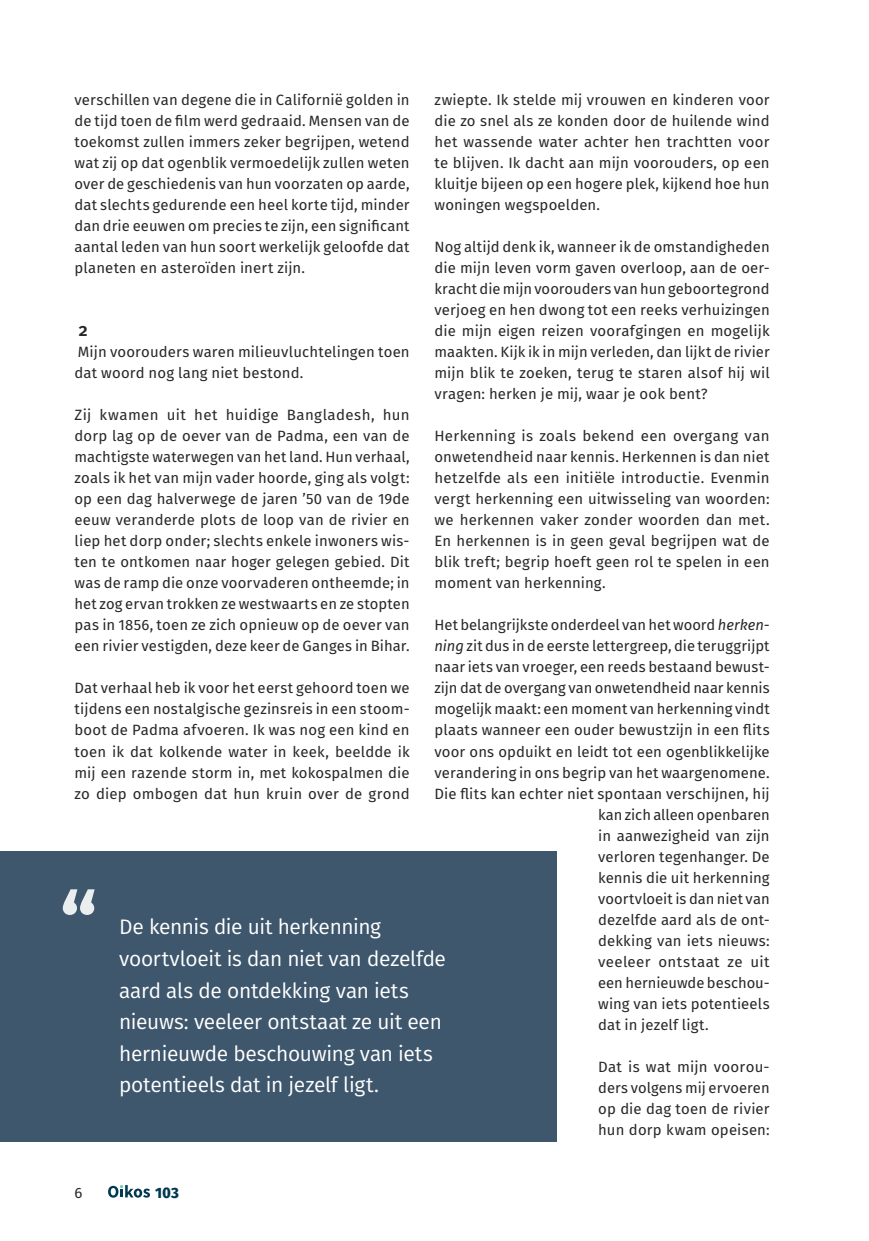
<style>
.page{position:relative;width:869px;height:1241px;background:#fff}
.page>*{position:absolute;margin:0;border:0;box-sizing:border-box;transform-origin:0 0}
.t1{font:700 84px "Fira Sans";color:#eaeeee}
.t2{font:21px/31.5px "Fira Sans";letter-spacing:-.015em;color:#fff}
.t3{font:600 17.5px "Fira Sans";color:#292829}
.t4{font:14.88px/21px "Fira Sans";letter-spacing:.005em;color:#292829;text-align:justify}
.t5{font:14.88px "Fira Sans";letter-spacing:.025em;color:#292829}
.t6{font:800 14.88px "Fira Sans";color:#003951}
.s1{font-style:italic}
</style>
<div class="page">
<svg style="left:108px;top:1185px;width:42px;height:12px"></svg>
<div style="left:0;top:851px;width:556px;height:290px;background:#3e576d"></div>
<p class="t4" style="left:74px;top:89px;width:336px">verschillen van degene die in Californië golden in de tijd toen de film werd gedraaid. Mensen van de toekomst zullen immers zeker begrijpen, wetend wat zij op dat ogenblik vermoedelijk zullen weten over de geschiedenis van hun voorzaten op aarde, dat slechts gedurende een heel korte tijd, minder dan drie eeuwen om precies te zijn, een significant aantal leden van hun soort werkelijk geloofde dat planeten en asteroïden inert zijn.</p>
<p class="t4" style="left:434px;top:89px;width:336px">zwiepte. Ik stelde mij vrouwen en kinderen voor die zo snel als ze konden door de huilende wind het wassende water achter hen trachtten voor te blijven. Ik dacht aan mijn voorouders, op een kluitje bijeen op een hogere plek, kijkend hoe hun woningen wegspoelden.</p>
<p class="t4" style="left:434px;top:236px;width:336px">Nog altijd denk ik, wanneer ik de omstandigheden die mijn leven vorm gaven overloop, aan de oer&shy;kracht die mijn voorouders van hun geboortegrond verjoeg en hen dwong tot een reeks verhuizingen die mijn eigen reizen voorafgingen en mogelijk maakten. Kijk ik in mijn verleden, dan lijkt de rivier mijn blik te zoeken, terug te staren alsof hij wil vragen: herken je mij, waar je ook bent?</p>
<p class="t4" style="left:434px;top:425px;width:336px">Herkenning is zoals bekend een overgang van onwetendheid naar kennis. Herkennen is dan niet hetzelfde als een initiële introductie. Evenmin vergt herkenning een uitwisseling van woorden: we herkennen vaker zonder woorden dan met.<br>En herkennen is in geen geval begrijpen wat de blik treft; begrip hoeft geen rol te spelen in een moment van herkenning.</p>
<p class="t4" style="left:434px;top:614px;width:336px">Het belangrijkste onderdeel van het woord <span class="s1">herken-</span></p>
<p class="t4" style="left:434px;top:635px;width:336px"><span class="s1">ning</span> zit dus in de eerste lettergreep, die teruggrijpt</p>
<p class="t4" style="left:434px;top:656px;width:336px">naar iets van vroeger, een reeds bestaand bewust-</p>
<p class="t4" style="left:434px;top:677px;width:336px">zijn dat de overgang van onwetendheid naar kennis</p>
<p class="t4" style="left:434px;top:698px;width:336px">mogelijk maakt: een moment van herkenning vindt</p>
<p class="t4" style="left:434px;top:719px;width:336px">plaats wanneer een ouder bewustzijn in een flits</p>
<p class="t4" style="left:434px;top:740px;width:336px">voor ons opduikt en leidt tot een ogenblikkelijke</p>
<p class="t4" style="left:434px;top:761px;width:336px">verandering in ons begrip van het waargenomene.</p>
<p class="t4" style="left:434px;top:782px;width:336px">Die flits kan echter niet spontaan verschijnen, hij</p>
<p class="t4" style="left:598px;top:803px;width:173px">kan zich alleen openbaren</p>
<p class="t4" style="left:598px;top:824px;width:173px">in aanwezigheid van zijn</p>
<p class="t4" style="left:598px;top:845px;width:173px">verloren tegenhanger. De</p>
<p class="t4" style="left:598px;top:866px;width:173px">kennis die uit herkenning</p>
<p class="t4" style="left:598px;top:887px;width:173px">voortvloeit is dan niet van</p>
<p class="t4" style="left:598px;top:908px;width:173px">dezelfde aard als de ont-</p>
<p class="t4" style="left:598px;top:929px;width:173px">dekking van iets nieuws:</p>
<p class="t5" style="left:598px;top:950px;width:173px">veeleer ontstaat ze uit</p>
<p class="t4" style="left:598px;top:971px;width:173px">een hernieuwde beschou-</p>
<p class="t4" style="left:598px;top:992px;width:173px">wing van iets potentieels</p>
<p class="t4" style="left:598px;top:1013px;width:112px">dat in jezelf ligt.</p>
<p class="t4" style="left:598px;top:1055px;width:173px">Dat is wat mijn voorou&shy;ders volgens mij ervoeren op die dag toen de rivier hun dorp kwam opeisen:</p>
<p class="t3" style="left:79px;top:316px;width:10px">2</p>
<p class="t4" style="left:74px;top:341px;width:336px">Mijn voorouders waren milieuvluchtelingen toen dat woord nog lang niet bestond.</p>
<p class="t4" style="left:74px;top:404px;width:336px">Zij kwamen uit het huidige Bangladesh, hun dorp lag op de oever van de Padma, een van de machtigste waterwegen van het land. Hun verhaal, zoals ik het van mijn vader hoorde, ging als volgt: op een dag halverwege de jaren ’50 van de 19de eeuw veranderde plots de loop van de rivier en liep het dorp onder; slechts enkele inwoners wis&shy;ten te ontkomen naar hoger gelegen gebied. Dit was de ramp die onze voorvaderen ontheemde; in het zog ervan trokken ze westwaarts en ze stopten pas in 1856, toen ze zich opnieuw op de oever van een rivier vestigden, deze keer de Ganges in Bihar.</p>
<p class="t4" style="left:74px;top:677px;width:336px">Dat verhaal heb ik voor het eerst gehoord toen we tijdens een nostalgische gezinsreis in een stoom&shy;boot de Padma afvoeren. Ik was nog een kind en toen ik dat kolkende water in keek, beeldde ik mij een razende storm in, met kokospalmen die zo diep ombogen dat hun kruin over de grond</p>
<h1 class="t1" style="left:60px;top:853px;width:39px">“</h1>
<h2 class="t2" style="left:119px;top:910px;width:328px">De kennis die uit herkenning voortvloeit is dan niet van dezelfde aard als de ontdekking van iets nieuws: veeleer ontstaat ze uit een hernieuwde beschouwing van iets potentieels dat in jezelf ligt.</h2>
<p class="t4" style="left:74px;top:1181px;width:9px">6</p>
<p class="t6" style="left:155px;top:1179px;width:25px">103</p>
</div>
